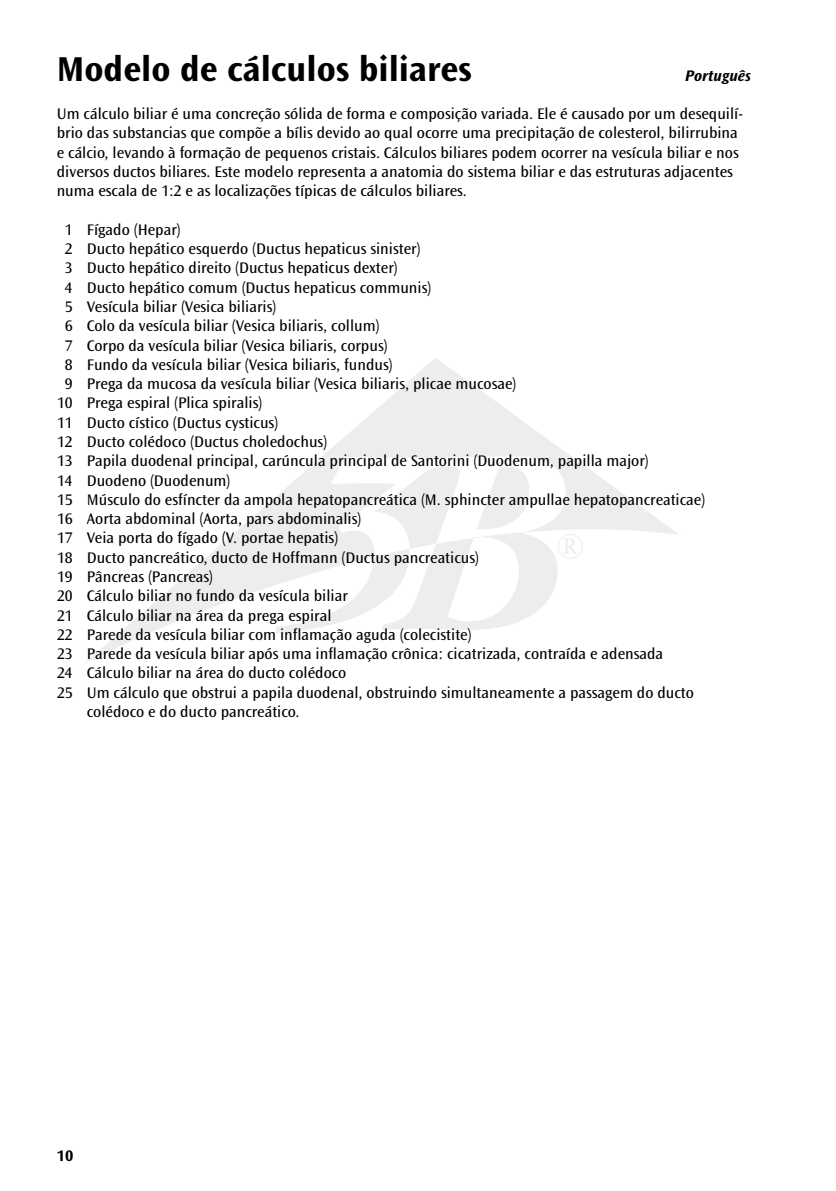
<style>
.page{position:relative;width:836px;height:1191px;background:#fff}
.page>*{position:absolute;margin:0;border:0;box-sizing:border-box;transform-origin:0 0}
.t1{font:700 36px "Ocean Sans Std";color:#000}
.t2{font:16px/19.2px "Ocean Sans Std";color:#000}
.t3{font:italic 700 16px "Ocean Sans Std";color:#000}
.t4{font:700 16px "Ocean Sans Std";color:#000}
</style>
<div class="page">
<svg style="left:86px;top:358px;width:593px;height:305px"></svg>
<svg style="left:276px;top:456px;width:289px;height:177px"></svg>
<h1 class="t1" style="left:57px;top:49px;width:416px">Modelo de cálculos biliares</h1>
<p class="t3" style="left:684px;top:66px;width:67px">Português</p>
<p class="t2" style="left:57px;top:104px;width:687px">Um cálculo biliar é uma concreção sólida de forma e composição variada. Ele é causado por um desequilí&shy;brio das substancias que compõe a bílis devido ao qual ocorre uma precipitação de colesterol, bilirrubina e cálcio, levando à formação de pequenos cristais. Cálculos biliares podem ocorrer na vesícula biliar e nos diversos ductos biliares. Este modelo representa a anatomia do sistema biliar e das estruturas adjacentes numa escala de 1:2 e as localizações típicas de cálculos biliares.</p>
<p class="t2" style="left:65px;top:220px;width:117px">1 Fígado (Hepar)</p>
<p class="t2" style="left:65px;top:239px;width:357px">2 Ducto hepático esquerdo (Ductus hepaticus sinister)</p>
<p class="t2" style="left:65px;top:259px;width:334px">3 Ducto hepático direito (Ductus hepaticus dexter)</p>
<p class="t2" style="left:65px;top:278px;width:367px">4 Ducto hepático comum (Ductus hepaticus communis)</p>
<p class="t2" style="left:65px;top:297px;width:213px">5 Vesícula biliar (Vesica biliaris)</p>
<p class="t2" style="left:65px;top:316px;width:316px">6 Colo da vesícula biliar (Vesica biliaris, collum)</p>
<p class="t2" style="left:65px;top:336px;width:324px">7 Corpo da vesícula biliar (Vesica biliaris, corpus)</p>
<p class="t2" style="left:65px;top:355px;width:329px">8 Fundo da vesícula biliar (Vesica biliaris, fundus)</p>
<p class="t2" style="left:65px;top:374px;width:452px">9 Prega da mucosa da vesícula biliar (Vesica biliaris, plicae mucosae)</p>
<p class="t2" style="left:57px;top:394px;width:206px">10 Prega espiral (Plica spiralis)</p>
<p class="t2" style="left:57px;top:413px;width:222px">11 Ducto cístico (Ductus cysticus)</p>
<p class="t2" style="left:57px;top:432px;width:271px">12 Ducto colédoco (Ductus choledochus)</p>
<p class="t2" style="left:57px;top:451px;width:593px">13 Papila duodenal principal, carúncula principal de Santorini (Duodenum, papilla major)</p>
<p class="t2" style="left:57px;top:471px;width:175px">14 Duodeno (Duodenum)</p>
<p class="t2" style="left:57px;top:490px;width:649px">15 Músculo do esfíncter da ampola hepatopancreática (M. sphincter ampullae hepatopancreaticae)</p>
<p class="t2" style="left:57px;top:509px;width:305px">16 Aorta abdominal (Aorta, pars abdominalis)</p>
<p class="t2" style="left:57px;top:529px;width:282px">17 Veia porta do fígado (V. portae hepatis)</p>
<p class="t2" style="left:57px;top:548px;width:423px">18 Ducto pancreático, ducto de Hoffmann (Ductus pancreaticus)</p>
<p class="t2" style="left:57px;top:567px;width:157px">19 Pâncreas (Pancreas)</p>
<p class="t2" style="left:57px;top:586px;width:292px">20 Cálculo biliar no fundo da vesícula biliar</p>
<p class="t2" style="left:57px;top:606px;width:276px">21 Cálculo biliar na área da prega espiral</p>
<p class="t2" style="left:57px;top:625px;width:416px">22 Parede da vesícula biliar com inflamação aguda (colecistite)</p>
<p class="t2" style="left:57px;top:644px;width:607px">23 Parede da vesícula biliar após uma inflamação crônica: cicatrizada, contraída e adensada</p>
<p class="t2" style="left:57px;top:664px;width:291px">24 Cálculo biliar na área do ducto colédoco</p>
<p class="t2" style="left:57px;top:683px;width:638px">25 Um cálculo que obstrui a papila duodenal, obstruindo simultaneamente a passagem do ducto</p>
<p class="t2" style="left:87px;top:702px;width:214px">colédoco e do ducto pancreático.</p>
<p class="t4" style="left:57px;top:1146px;width:18px">10</p>
</div>
